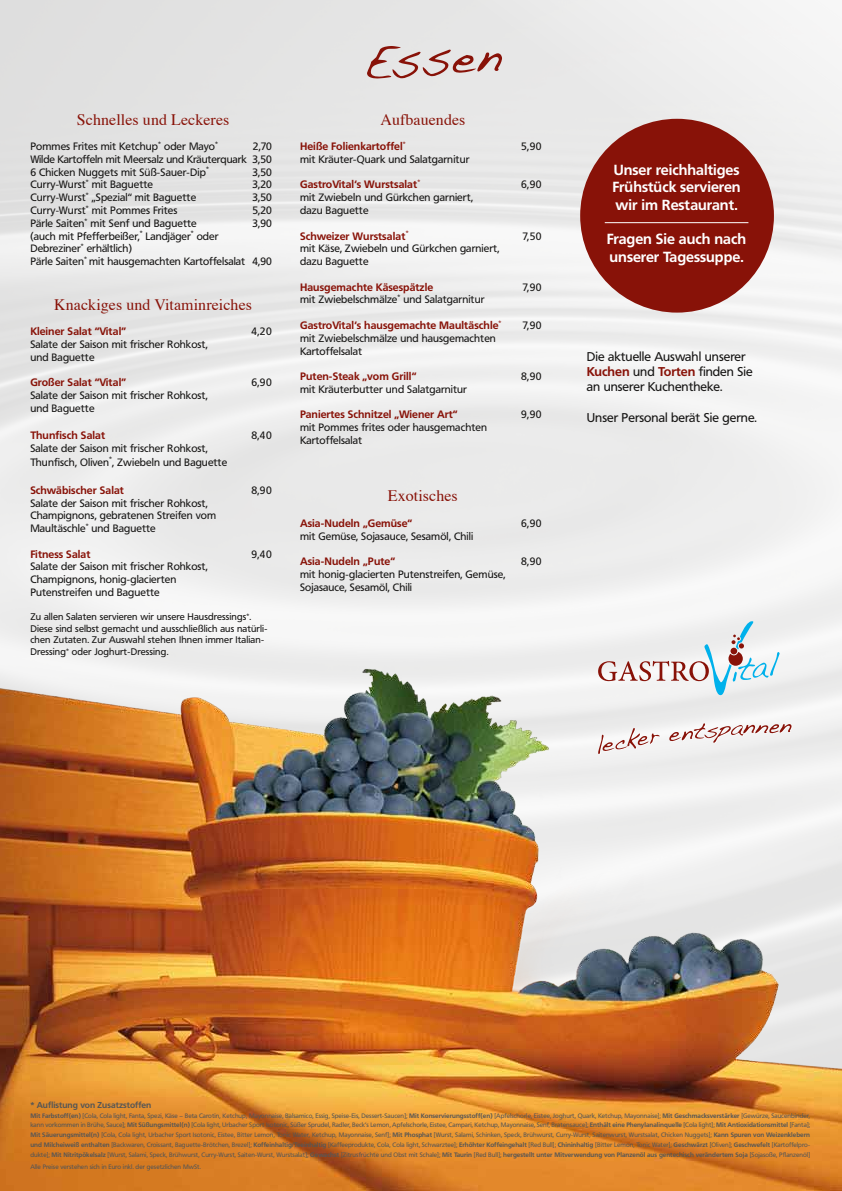
<style>
.page{position:relative;width:842px;height:1191px;background:#fff}
.page>*{position:absolute;margin:0;border:0;box-sizing:border-box;transform-origin:0 0}
.t1{font:49.2px "Handwriting Dakota";color:#881208}
.t2{font:16px "Times";letter-spacing:.005em;color:#881208}
.t3{font:700 14.5px/17.4px "Frutiger BQ";color:#fff;text-align:justify}
.t4{font:12.6px/15.2px "Frutiger BQ";color:#181716}
.t5{font:10.6px/12.8px "Frutiger BQ";letter-spacing:.005em;color:#181716}
.t6{font:700 10.6px "Frutiger BQ";letter-spacing:.005em;color:#881208}
.t7{font:9.6px/11.5px "Frutiger BQ";letter-spacing:.01em;color:#181716}
.t8{font:700 8.5px "Frutiger BQ";letter-spacing:.005em;color:#565655}
.t9{font:6.4px/9.8px "Frutiger BQ";letter-spacing:.005em;color:#565655;text-align:justify}
.s1{font-weight:700;color:#881208}
.s2{font-weight:700}
</style>
<div class="page">
<img style="left:0;top:0;width:842px;height:634px">
<img style="left:0;top:634px;width:842px;height:557px">
<svg style="left:598px;top:621px;width:182px;height:74px"></svg>
<div style="left:580px;top:119px;width:194px;height:193px;background:#881208;border-radius:50%"></div>
<hr style="left:605px;top:222px;width:143px;height:1px;background:#fff">
<svg style="left:598px;top:728px;width:63px;height:26px"></svg>
<svg style="left:669px;top:723px;width:123px;height:20px"></svg>
<h2 class="t2" style="left:77px;top:104px;width:154px">Schnelles und Leckeres</h2>
<h3 class="t5" style="left:30px;top:140px;width:189px">Pommes Frites mit Ketchup<sup>*</sup> oder Mayo<sup>*</sup></h3>
<h3 class="t5" style="left:30px;top:140px;width:243px;text-align:justify;text-indent:223px">2,70<br>Wilde Kartoffeln mit Meersalz und Kräuterquark 3,50<br>6 Chicken Nuggets mit Süß-Sauer-Dip<sup>*</sup></h3>
<h3 class="t5" style="left:252px;top:166px;width:21px">3,50</h3>
<h3 class="t5" style="left:30px;top:178px;width:124px">Curry-Wurst<sup>*</sup> mit Baguette</h3>
<h3 class="t5" style="left:252px;top:178px;width:21px">3,20</h3>
<h3 class="t5" style="left:30px;top:191px;width:167px">Curry-Wurst<sup>*</sup> „Spezial“ mit Baguette</h3>
<h3 class="t5" style="left:252px;top:191px;width:21px">3,50</h3>
<h3 class="t5" style="left:30px;top:204px;width:149px">Curry-Wurst<sup>*</sup> mit Pommes Frites</h3>
<h3 class="t5" style="left:252px;top:204px;width:21px">5,20</h3>
<h3 class="t5" style="left:30px;top:217px;width:168px">Pärle Saiten<sup>*</sup> mit Senf und Baguette</h3>
<h3 class="t5" style="left:252px;top:217px;width:21px">3,90</h3>
<h3 class="t5" style="left:30px;top:229px;width:243px">(auch mit Pfefferbeißer,<sup>*</sup> Landjäger<sup>*</sup> oder<br>Debreziner<sup>*</sup> erhältlich)<br>Pärle Saiten<sup>*</sup> mit hausgemachten Kartoffelsalat 4,90</h3>
<h2 class="t2" style="left:54px;top:289px;width:199px">Knackiges und Vitaminreiches</h2>
<h3 class="t6" style="left:30px;top:325px;width:97px">Kleiner Salat “Vital”</h3>
<h3 class="t5" style="left:251px;top:325px;width:22px">4,20</h3>
<h3 class="t5" style="left:30px;top:338px;width:179px">Salate der Saison mit frischer Rohkost, und Baguette</h3>
<h3 class="t6" style="left:30px;top:376px;width:97px">Großer Salat “Vital”</h3>
<h3 class="t5" style="left:251px;top:376px;width:22px">6,90</h3>
<h3 class="t5" style="left:30px;top:389px;width:179px">Salate der Saison mit frischer Rohkost, und Baguette</h3>
<h3 class="t6" style="left:30px;top:429px;width:76px">Thunfisch Salat</h3>
<h3 class="t5" style="left:251px;top:429px;width:22px">8,40</h3>
<h3 class="t5" style="left:30px;top:441px;width:198px;line-height:14px">Salate der Saison mit frischer Rohkost,<br>Thunfisch, Oliven<sup>*</sup>, Zwiebeln und Baguette</h3>
<h3 class="t6" style="left:30px;top:483px;width:95px">Schwäbischer Salat</h3>
<h3 class="t5" style="left:251px;top:484px;width:22px">8,90</h3>
<h3 class="t5" style="left:30px;top:496px;width:187px">Salate der Saison mit frischer Rohkost,<br>Champignons, gebratenen Streifen vom<br>Maultäschle<sup>*</sup> und Baguette</h3>
<h3 class="t6" style="left:30px;top:547px;width:62px">Fitness Salat</h3>
<h3 class="t5" style="left:251px;top:547px;width:22px">9,40</h3>
<h3 class="t5" style="left:30px;top:560px;width:179px">Salate der Saison mit frischer Rohkost,<br>Champignons, honig-glacierten<br>Putenstreifen und Baguette</h3>
<h3 class="t7" style="left:30px;top:611px;width:239px">Zu allen Salaten servieren wir unsere Hausdressings<sup>*</sup>.<br>Diese sind selbst gemacht und ausschließlich aus natürli&shy;chen Zutaten. Zur Auswahl stehen Ihnen immer Italian-Dressing<sup>*</sup> oder Joghurt-Dressing.</h3>
<h1 class="t1" style="left:361px;top:34px;width:140px;rotate:-4deg">Essen</h1>
<h2 class="t2" style="left:380px;top:104px;width:87px">Aufbauendes</h2>
<h3 class="t6" style="left:300px;top:140px;width:107px">Heiße Folienkartoffel<sup>*</sup></h3>
<h3 class="t5" style="left:521px;top:140px;width:22px">5,90</h3>
<h3 class="t5" style="left:300px;top:153px;width:171px">mit Kräuter-Quark und Salatgarnitur</h3>
<h3 class="t6" style="left:300px;top:178px;width:122px">GastroVital‘s Wurstsalat<sup>*</sup></h3>
<h3 class="t5" style="left:521px;top:178px;width:22px">6,90</h3>
<h3 class="t5" style="left:300px;top:191px;width:174px">mit Zwiebeln und Gürkchen garniert, dazu Baguette</h3>
<h3 class="t6" style="left:300px;top:229px;width:110px">Schweizer Wurstsalat<sup>*</sup></h3>
<h3 class="t5" style="left:523px;top:229px;width:21px">7,50</h3>
<h3 class="t5" style="left:300px;top:242px;width:201px">mit Käse, Zwiebeln und Gürkchen garniert, dazu Baguette</h3>
<h3 class="t6" style="left:300px;top:280px;width:135px">Hausgemachte Käsespätzle</h3>
<h3 class="t5" style="left:523px;top:281px;width:21px">7,90</h3>
<h3 class="t5" style="left:300px;top:293px;width:186px">mit Zwiebelschmälze<sup>*</sup> und Salatgarnitur</h3>
<h3 class="t6" style="left:300px;top:319px;width:203px">GastroVital‘s hausgemachte Maultäschle<sup>*</sup></h3>
<h3 class="t5" style="left:523px;top:319px;width:21px">7,90</h3>
<h3 class="t5" style="left:300px;top:332px;width:197px">mit Zwiebelschmälze und hausgemachten<br>Kartoffelsalat</h3>
<h3 class="t6" style="left:300px;top:370px;width:118px">Puten-Steak „vom Grill“</h3>
<h3 class="t5" style="left:521px;top:370px;width:22px">8,90</h3>
<h3 class="t5" style="left:300px;top:383px;width:168px">mit Kräuterbutter und Salatgarnitur</h3>
<h3 class="t6" style="left:300px;top:408px;width:159px">Paniertes Schnitzel „Wiener Art“</h3>
<h3 class="t5" style="left:521px;top:408px;width:22px">9,90</h3>
<h3 class="t5" style="left:300px;top:421px;width:188px">mit Pommes frites oder hausgemachten<br>Kartoffelsalat</h3>
<h2 class="t2" style="left:388px;top:481px;width:71px">Exotisches</h2>
<h3 class="t6" style="left:300px;top:517px;width:114px">Asia-Nudeln „Gemüse“</h3>
<h3 class="t5" style="left:521px;top:517px;width:22px">6,90</h3>
<h3 class="t5" style="left:300px;top:530px;width:175px">mit Gemüse, Sojasauce, Sesamöl, Chili</h3>
<h3 class="t6" style="left:300px;top:555px;width:96px">Asia-Nudeln „Pute“</h3>
<h3 class="t5" style="left:521px;top:555px;width:22px">8,90</h3>
<h3 class="t5" style="left:300px;top:568px;width:207px">mit honig-glacierten Putenstreifen, Gemüse,<br>Sojasauce, Sesamöl, Chili</h3>
<h3 class="t3" style="left:612px;top:161px;width:130px">Unser reichhaltiges Frühstück servieren wir im Restaurant.</h3>
<h3 class="t3" style="left:607px;top:231px;width:141px">Fragen Sie auch nach unserer Tagessuppe.</h3>
<h3 class="t4" style="left:587px;top:349px;width:167px">Die aktuelle Auswahl unserer<br><span class="s1">Kuchen</span> und <span class="s1">Torten</span> finden Sie an unserer Kuchentheke.</h3>
<h3 class="t4" style="left:587px;top:410px;width:172px">Unser Personal berät Sie gerne.</h3>
<h3 class="t8" style="left:30px;top:1099px;width:122px">* Auflistung von Zusatzstoffen</h3>
<p class="t9" style="left:30px;top:1110px;width:781px"><span class="s2">Mit Farbstoff(en)</span> [Cola, Cola light, Fanta, Spezi, Käse – Beta Carotin, Ketchup, Mayonnaise, Balsamico, Essig, Speise-Eis, Dessert-Saucen]; <span class="s2">Mit Konservierungsstoff(en)</span> [Apfelschorle, Eistee, Joghurt, Quark, Ketchup, Mayonnaise]; <span class="s2">Mit Geschmacksverstärker</span> [Gewürze, Saucenbinder, kann vorkommen in Brühe, Sauce]; <span class="s2">Mit Süßungsmittel(n)</span> [Cola light, Urbacher Sport Isotonic, Süßer Sprudel, Radler, Beck’s Lemon, Apfelschorle, Eistee, Campari, Ketchup, Mayonnaise, Senf, Bratensauce]; <span class="s2">Enthält eine Phenylanalinquelle</span> [Cola light]; <span class="s2">Mit Antioxidationsmittel</span> [Fanta]; <span class="s2">Mit Säuerungsmittel(n)</span> [Cola, Cola light, Urbacher Sport Isotonic, Eistee, Bitter Lemon, Tonic Water, Ketchup, Mayonnaise, Senf]; <span class="s2">Mit Phosphat</span> [Wurst, Salami, Schinken, Speck, Brühwurst, Curry-Wurst, Saitenwurst, Wurstsalat, Chicken Nuggets]; <span class="s2">Kann Spuren von Weizenklebern und Milcheiweiß enthalten</span> [Backwaren, Croissant, Baguette-Brötchen, Brezel]; <span class="s2">Koffeinhaltig/Teeinhaltig</span> [Kaffeeprodukte, Cola, Cola light, Schwarztee]; <span class="s2">Erhöhter Koffeingehalt</span> [Red Bull]; <span class="s2">Chininhaltig</span> [Bitter Lemon, Tonic Water]; <span class="s2">Geschwärzt</span> [Oliven]; <span class="s2">Geschwefelt</span> [Kartoffelpro&shy;dukte]; <span class="s2">Mit Nitritpökelsalz</span> [Wurst, Salami, Speck, Brühwurst, Curry-Wurst, Saiten-Wurst, Wurstsalat]; <span class="s2">Gewachst</span> [Zitrusfrüchte und Obst mit Schale]; <span class="s2">Mit Taurin</span> [Red Bull]; <span class="s2">hergestellt unter Mitverwendung von Planzenöl aus gentechisch verändertem Soja</span> [Sojasoße, Pflanzenöl]</p>
<p class="t9" style="left:30px;top:1162px;width:172px">Alle Preise verstehen sich in Euro inkl. der gesetzlichen MwSt.</p>
</div>
